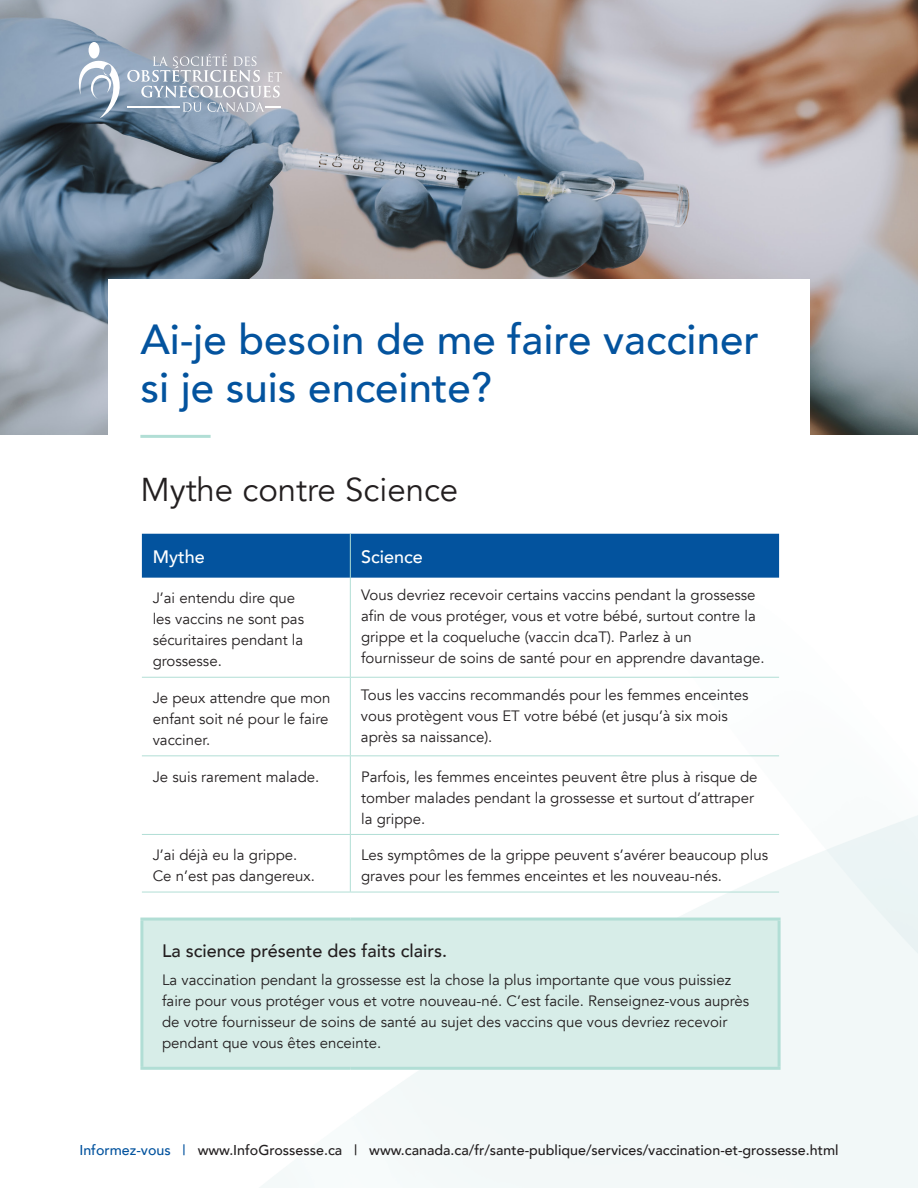
<style>
.page{position:relative;width:918px;height:1188px;background:#fff}
.page>*{position:absolute;margin:0;border:0;box-sizing:border-box;transform-origin:0 0}
.t1{font:500 42px/48px "Avenir";color:#03539e}
.t2{font:33px "Avenir";color:#231f20}
.t3{font:500 18px "Avenir";color:#231f20}
.t4{font:500 18px "Avenir";color:#fff}
.t5{font:15px/21px "Avenir";color:#231f20}
.t6{font:500 14.25px "Avenir";color:#231f20}
.s1{color:#03539e}
</style>
<div class="page">
<img style="left:0;top:0;width:918px;height:434px">
<div style="left:89px;top:42px;width:11px;height:17px;background:#fff;border-radius:50%"></div>
<svg style="left:77px;top:59px;width:43px;height:59px"></svg>
<svg style="left:127px;top:54px;width:155px;height:58px;background:#b0b8c4"></svg>
<div style="left:108px;top:279px;width:702px;height:247px;background:#fff"></div>
<hr style="left:140px;top:435px;width:71px;height:3px;background:#b1ded5">
<div style="left:142px;top:534px;width:637px;height:44px;background:#03539e"></div>
<div style="left:142px;top:919px;width:637px;height:149px;background:#d7ede8"></div>
<hr style="left:350px;top:534px;width:1px;height:44px;background:#b1ded5">
<hr style="left:350px;top:578px;width:1px;height:99px;background:#b1ded5">
<hr style="left:142px;top:677px;width:208px;height:1px;background:#b1ded5">
<hr style="left:350px;top:677px;width:429px;height:1px;background:#b1ded5">
<hr style="left:350px;top:678px;width:1px;height:77px;background:#b1ded5">
<hr style="left:142px;top:755px;width:208px;height:1px;background:#b1ded5">
<hr style="left:350px;top:755px;width:429px;height:1px;background:#b1ded5">
<hr style="left:350px;top:756px;width:1px;height:78px;background:#b1ded5">
<hr style="left:142px;top:834px;width:208px;height:1px;background:#b1ded5">
<hr style="left:350px;top:834px;width:429px;height:1px;background:#b1ded5">
<hr style="left:350px;top:835px;width:1px;height:57px;background:#b1ded5">
<hr style="left:140px;top:918px;width:210px;height:3px;background:#b1ded5">
<hr style="left:140px;top:921px;width:3px;height:146px;background:#b1ded5">
<hr style="left:350px;top:918px;width:431px;height:3px;background:#b1ded5">
<hr style="left:778px;top:921px;width:3px;height:146px;background:#b1ded5">
<hr style="left:140px;top:1067px;width:210px;height:3px;background:#b1ded5">
<hr style="left:350px;top:1067px;width:431px;height:3px;background:#b1ded5">
<hr style="left:142px;top:892px;width:208px;height:1px;background:#b1ded5">
<hr style="left:350px;top:892px;width:429px;height:1px;background:#b1ded5">
<h1 class="t1" style="left:140px;top:314px;width:620px">Ai-je besoin de me faire vacciner si je suis enceinte?</h1>
<h2 class="t2" style="left:140px;top:470px;width:319px">Mythe contre Science</h2>
<h3 class="t4" style="left:153px;top:541px;width:53px">Mythe</h3>
<h3 class="t4" style="left:361px;top:541px;width:63px">Science</h3>
<p class="t5" style="left:153px;top:588px;width:153px">J’ai entendu dire que les vaccins ne sont pas sécuritaires pendant la grossesse.</p>
<p class="t5" style="left:361px;top:585px;width:405px">Vous devriez recevoir certains vaccins pendant la grossesse afin de vous protéger, vous et votre bébé, surtout contre la grippe et la coqueluche (vaccin dcaT). Parlez à un fournisseur de soins de santé pour en apprendre davantage.</p>
<p class="t5" style="left:153px;top:688px;width:179px">Je peux attendre que mon enfant soit né pour le faire vacciner.</p>
<p class="t5" style="left:361px;top:684px;width:389px">Tous les vaccins recommandés pour les femmes enceintes vous protègent vous ET votre bébé (et jusqu’à six mois après sa naissance).</p>
<p class="t5" style="left:153px;top:766px;width:168px">Je suis rarement malade.</p>
<p class="t5" style="left:361px;top:766px;width:398px">Parfois, les femmes enceintes peuvent être plus à risque de tomber malades pendant la grossesse et surtout d’attraper la grippe.</p>
<p class="t5" style="left:153px;top:845px;width:164px">J’ai déjà eu la grippe.<br>Ce n’est pas dangereux.</p>
<p class="t5" style="left:361px;top:845px;width:409px">Les symptômes de la grippe peuvent s’avérer beaucoup plus graves pour les femmes enceintes et les nouveau-nés.</p>
<h3 class="t3" style="left:162px;top:935px;width:287px">La science présente des faits clairs.</h3>
<p class="t5" style="left:162px;top:970px;width:589px">La vaccination pendant la grossesse est la chose la plus importante que vous puissiez faire pour vous protéger vous et votre nouveau-né. C’est facile. Renseignez-vous auprès de votre fournisseur de soins de santé au sujet des vaccins que vous devriez recevoir pendant que vous êtes enceinte.</p>
<h3 class="t6" style="left:79px;top:1137px;width:761px"><span class="s1">Informez-vous |</span> www.InfoGrossesse.ca | www.canada.ca/fr/sante-publique/services/vaccination-et-grossesse.html</h3>
</div>
